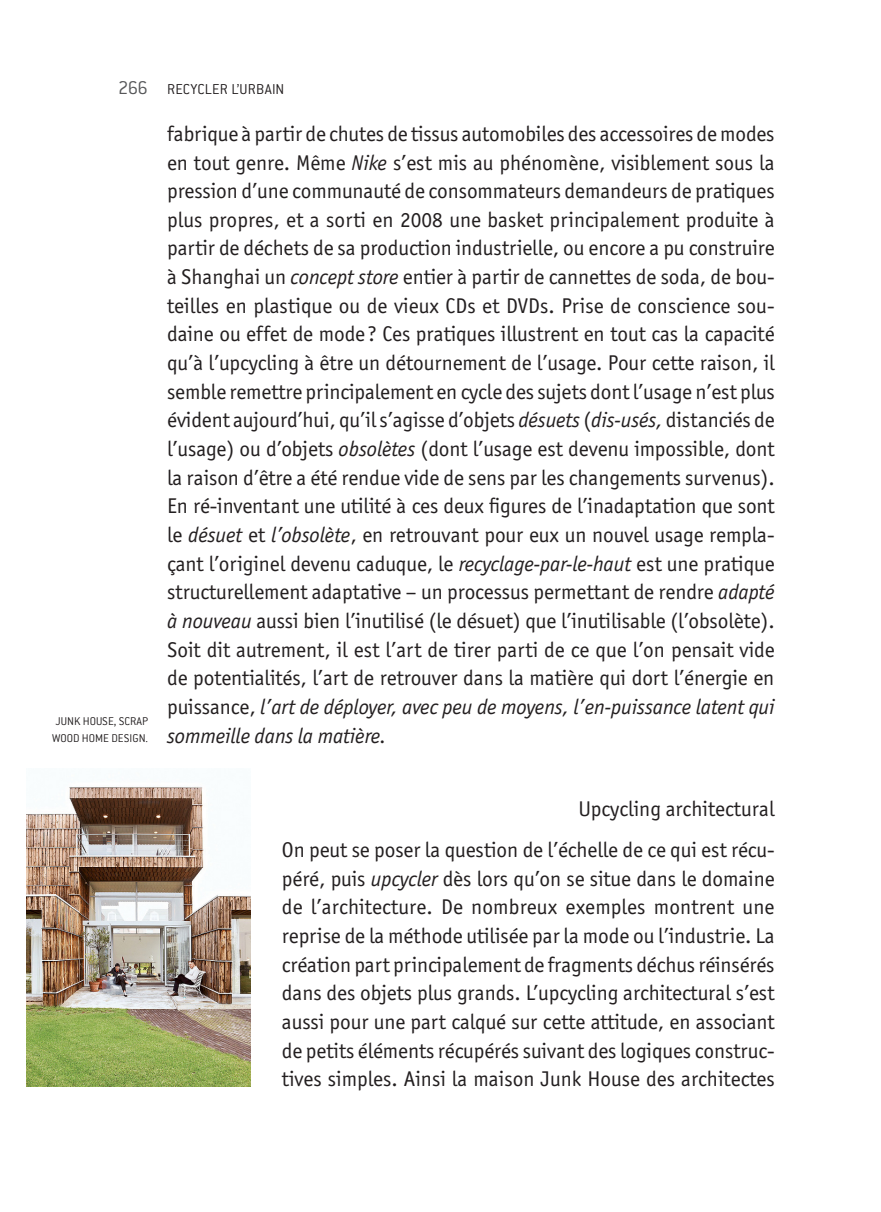
<style>
.page{position:relative;width:881px;height:1212px;background:#fff}
.page>*{position:absolute;margin:0;border:0;box-sizing:border-box;transform-origin:0 0}
.corps_txt_normal{font:21.38px/28.6px "Officina Sans ITC Std";letter-spacing:-.005em;color:#231f20;text-align:justify}
.titre_2e_rang{font:21.38px "Officina Sans ITC Std";color:#231f20}
.t1{font:300 15.75px "Conduit ITC Pro";letter-spacing:.015em;color:#231f20}
.legendes_gauche{font:300 12.38px/16.9px "Conduit ITC Pro";color:#231f20}
.s1{font-size:20.25px;color:#57585a}
.s2{font-style:italic}
</style>
<div class="page">
<img style="left:27px;top:787px;width:223px;height:299px">
<p class="t1" style="left:118px;top:81px;width:168px"><span class="s1">266</span> RECYCLER L’URBAIN</p>
<p class="corps_txt_normal" style="left:167px;top:119px;width:609px">fabrique à partir de chutes de tissus automobiles des accessoires de modes en tout genre. Même <span class="s2">Nike</span> s’est mis au phénomène, visiblement sous la pression d’une communauté de consommateurs demandeurs de pratiques plus propres, et a sorti en 2008 une basket principalement produite à partir de déchets de sa production industrielle, ou encore a pu construire à Shanghai un <span class="s2">concept store</span> entier à partir de cannettes de soda, de bou&shy;teilles en plastique ou de vieux CDs et DVDs. Prise de conscience sou&shy;daine ou effet de mode? Ces pratiques illustrent en tout cas la capacité qu’à l’upcycling à être un détournement de l’usage. Pour cette raison, il semble remettre principalement en cycle des sujets dont l’usage n’est plus évident aujourd’hui, qu’il s’agisse d’objets <span class="s2">désuets</span> (<span class="s2">dis-usés,</span> distanciés de l’usage) ou d’objets <span class="s2">obsolètes</span> (dont l’usage est devenu impossible, dont la raison d’être a été rendue vide de sens par les changements survenus).<br>En ré-inventant une utilité à ces deux figures de l’inadaptation que sont le <span class="s2">désuet</span> et <span class="s2">l’obsolète</span>, en retrouvant pour eux un nouvel usage rempla&shy;çant l’originel devenu caduque, le <span class="s2">recyclage-par-le-haut</span> est une pratique structurellement adaptative – un processus permettant de rendre <span class="s2">adapté à nouveau</span> aussi bien l’inutilisé (le désuet) que l’inutilisable (l’obsolète).<br>Soit dit autrement, il est l’art de tirer parti de ce que l’on pensait vide de potentialités, l’art de retrouver dans la matière qui dort l’énergie en puissance, <span class="s2">l’art de déployer, avec peu de moyens, l’en-puissance latent qui sommeille dans la matière.</span></p>
<p class="legendes_gauche" style="left:52px;top:713px;width:97px">JUNK HOUSE, SCRAP<br>WOOD HOME DESIGN.</p>
<p class="titre_2e_rang" style="left:578px;top:796px;width:198px">Upcycling architectural</p>
<p class="corps_txt_normal" style="left:282px;top:835px;width:494px">On peut se poser la question de l’échelle de ce qui est récu&shy;péré, puis <span class="s2">upcycler</span> dès lors qu’on se situe dans le domaine de l’architecture. De nombreux exemples montrent une reprise de la méthode utilisée par la mode ou l’industrie. La création part principalement de fragments déchus réinsérés dans des objets plus grands. L’upcycling architectural s’est aussi pour une part calqué sur cette attitude, en associant de petits éléments récupérés suivant des logiques construc&shy;tives simples. Ainsi la maison Junk House des architectes</p>
</div>
